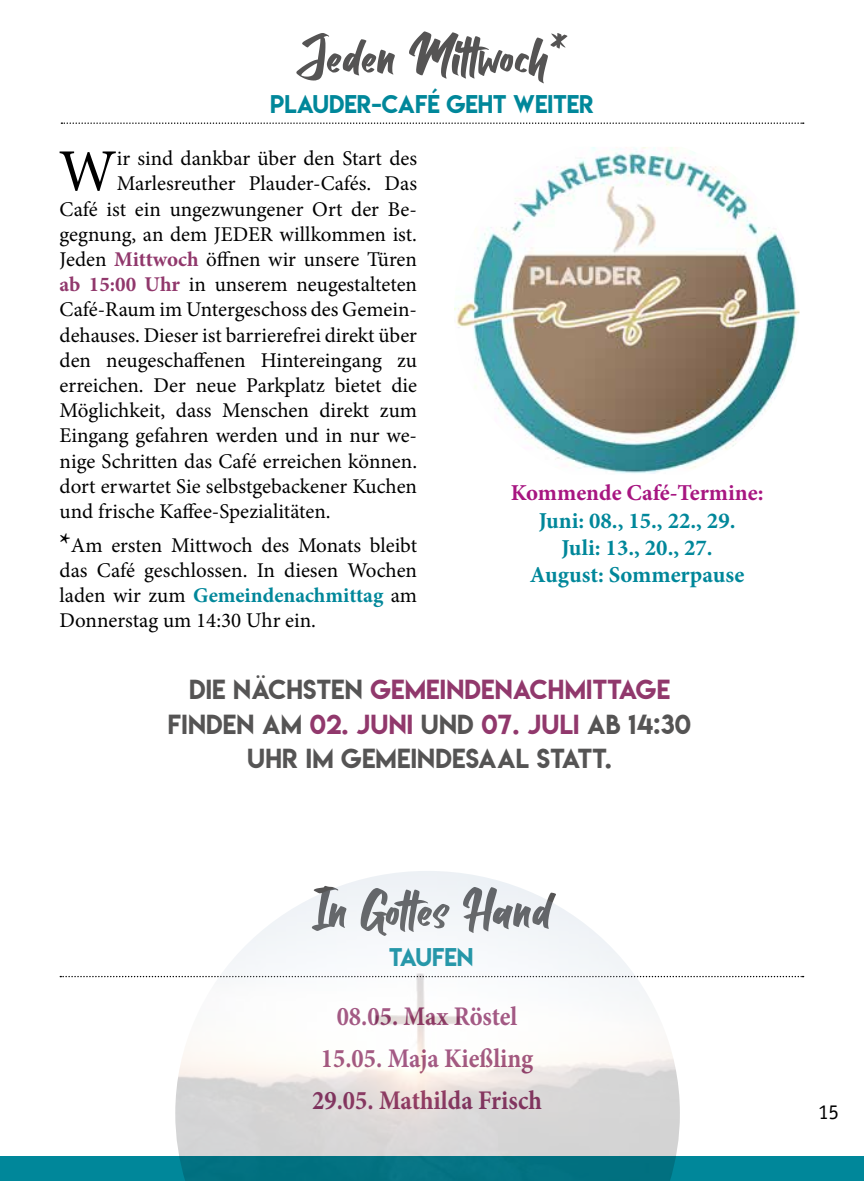
<style>
.page{position:relative;width:864px;height:1181px;background:#fff}
.page>*{position:absolute;margin:0;border:0;box-sizing:border-box;transform-origin:0 0}
.t1{font:61.25px "Balleho";letter-spacing:.01em;color:#555454}
.t2{font:59.85px "Minion Pro";color:#000}
.t3{font:700 26.95px/42px "Minion Pro";color:#91386c;text-align:center;scale:.91 1}
.t4{font:24.5px/34.5px "Lemon Milk";letter-spacing:.01em;color:#555454;text-align:center}
.t5{font:700 22.75px/27.3px "Minion Pro";color:#00879a;text-align:center}
.t6{font:22.75px "Lemon Milk";color:#00879a}
.t7{font:700 22.75px "Minion Pro";color:#a71681}
.t8{font:21px/25.2px "Minion Pro";color:#000;text-align:justify}
.t9{font:21px "Officina Sans";color:#000}
.s1{font-weight:700;color:#91386c}
.s2{font-weight:700;font-size:28px}
.s3{font-weight:700;color:#00879a}
.s4{color:#91386c}
</style>
<div class="page">
<div style="left:0;top:1156px;width:863px;height:25px;background:#00879a"></div>
<svg style="left:60px;top:976px;width:743px;height:1px"></svg>
<svg style="left:61px;top:122px;width:742px;height:2px"></svg>
<img style="left:454px;top:147px;width:345px;height:327px">
<img style="left:175px;top:871px;width:504px;height:310px">
<h1 class="t1" style="left:296px;top:30px;width:272px">Jeden Mittwoch*</h1>
<p class="t6" style="left:270px;top:87px;width:325px">PLAUDER-CAFÉ GEHT WEITER</p>
<h2 class="t2" style="left:59px;top:131px;width:60px">W</h2>
<p class="t8" style="left:117px;top:146px;width:302px">ir sind dankbar über den Start des</p>
<p class="t8" style="left:117px;top:171px;width:302px">Marlesreuther Plauder-Cafés. Das</p>
<p class="t8" style="left:60px;top:196px;width:359px">Café ist ein ungezwungener Ort der Be-</p>
<p class="t8" style="left:60px;top:221px;width:359px">gegnung, an dem JEDER willkommen ist.</p>
<p class="t8" style="left:60px;top:247px;width:359px">Jeden <span class="s1">Mittwoch</span> öffnen wir unsere Türen</p>
<p class="t8" style="left:60px;top:272px;width:359px"><span class="s1">ab 15:00 Uhr</span> in unserem neugestalteten</p>
<p class="t8" style="left:60px;top:297px;width:359px">Café-Raum im Untergeschoss des Gemein-</p>
<p class="t8" style="left:60px;top:322px;width:359px">dehauses. Dieser ist barrierefrei direkt über</p>
<p class="t8" style="left:60px;top:347px;width:359px">den neugeschaffenen Hintereingang zu</p>
<p class="t8" style="left:60px;top:373px;width:359px">erreichen. Der neue Parkplatz bietet die</p>
<p class="t8" style="left:60px;top:398px;width:359px">Möglichkeit, dass Menschen direkt zum</p>
<p class="t8" style="left:60px;top:423px;width:359px">Eingang gefahren werden und in nur we-</p>
<p class="t8" style="left:60px;top:448px;width:359px">nige Schritten das Café erreichen können.</p>
<p class="t8" style="left:60px;top:473px;width:359px">dort erwartet Sie selbstgebackener Kuchen</p>
<p class="t8" style="left:60px;top:499px;width:272px">und frische Kaffee-Spezialitäten.</p>
<p class="t8" style="left:60px;top:532px;width:359px"><span class="s2">*</span>Am ersten Mittwoch des Monats bleibt das Café geschlossen. In diesen Wochen laden wir zum <span class="s3">Gemeindenachmittag</span> am Donnerstag um 14:30 Uhr ein.</p>
<p class="t7" style="left:510px;top:477px;width:254px">Kommende Café-Termine:</p>
<p class="t5" style="left:529px;top:506px;width:216px">Juni: 08., 15., 22., 29.<br>Juli: 13., 20., 27.<br>August: Sommerpause</p>
<p class="t4" style="left:168px;top:672px;width:524px">DIE NÄCHSTEN <span class="s4">GEMEINDENACHMITTAGE<br></span>FINDEN AM <span class="s4">02. JUNI</span> UND <span class="s4">07. JULI</span> AB 14:30<br>UHR IM GEMEINDESAAL STATT.</p>
<h1 class="t1" style="left:312px;top:883px;width:240px">In Gottes Hand</h1>
<p class="t6" style="left:389px;top:941px;width:86px">TAUFEN</p>
<p class="t3" style="left:312px;top:995px;width:254px">08.05. Max Röstel<br>15.05. Maja Kießling<br>29.05. Mathilda Frisch</p>
<p class="t9" style="left:817px;top:1099px;width:22px">15</p>
</div>
